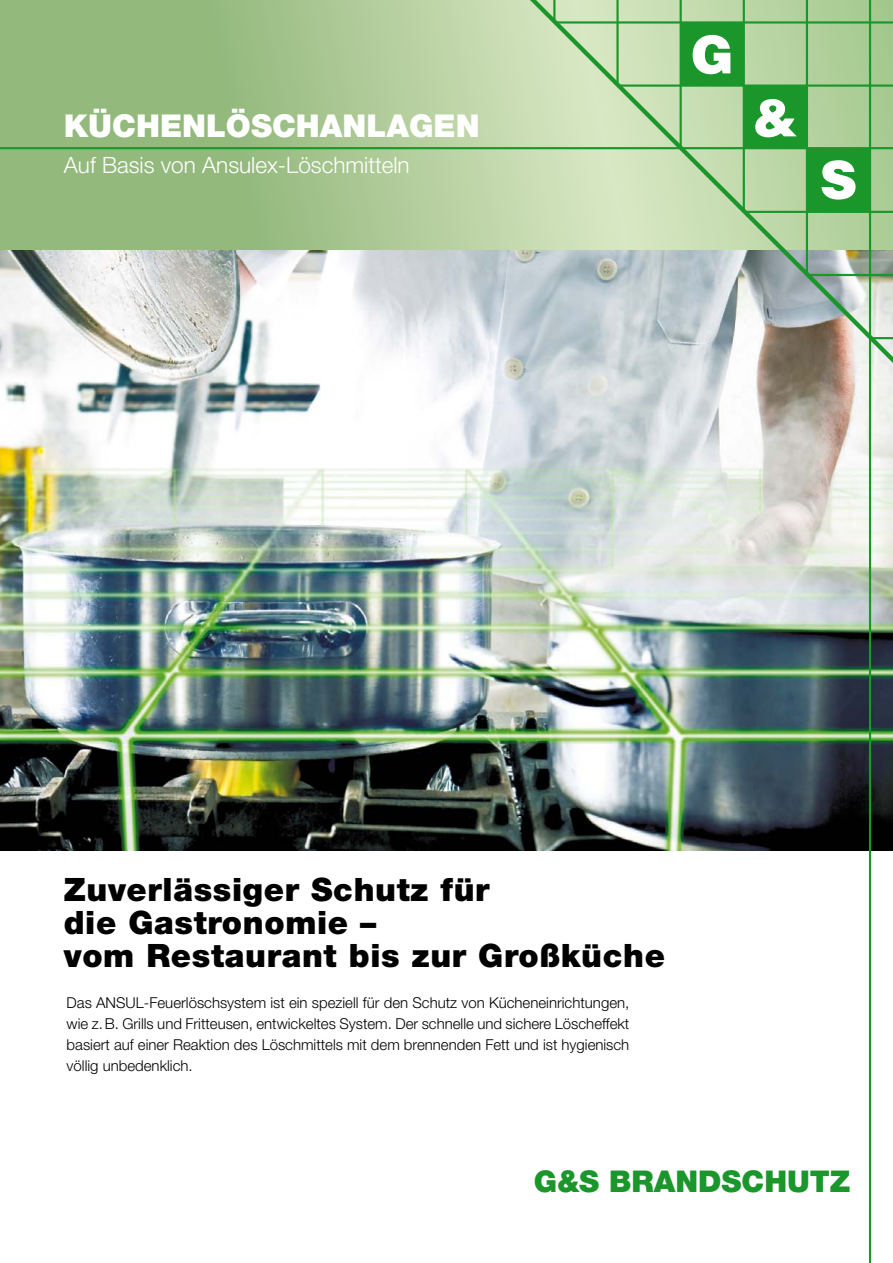
<style>
.page{position:relative;width:893px;height:1263px;background:#fff}
.page>*{position:absolute;margin:0;border:0;box-sizing:border-box;transform-origin:0 0}
.t1{font:900 51.9px "Helvetica";color:#fff}
.t2{font:900 32.25px/33px "Helvetica Neue";letter-spacing:.02em;color:#000}
.t3{font:900 31.5px "Helvetica Neue";color:#fff}
.t4{font:900 30px "Helvetica Neue";color:#1a962b}
.t5{font:300 22.5px "Helvetica Neue";color:#fff}
.t6{font:300 15px/21px "Helvetica Neue";color:#000;text-align:justify}
</style>
<div class="page">
<svg style="left:0;top:0;width:446px;height:251px;background:#9dbf87"></svg>
<img style="left:0;top:251px;width:893px;height:599px">
<svg style="left:446px;top:0;width:447px;height:445px;background:#c2d2ba"></svg>
<hr style="left:806px;top:0;width:2px;height:275px;background:#1a962b">
<hr style="left:743px;top:0;width:2px;height:211px;background:#1a962b">
<hr style="left:680px;top:0;width:2px;height:148px;background:#1a962b">
<hr style="left:616px;top:0;width:3px;height:85px;background:#1a962b">
<hr style="left:553px;top:0;width:2px;height:20px;background:#1a962b">
<hr style="left:556px;top:21px;width:337px;height:3px;background:#1a962b">
<hr style="left:618px;top:85px;width:275px;height:2px;background:#1a962b">
<hr style="left:744px;top:211px;width:149px;height:2px;background:#1a962b">
<hr style="left:807px;top:274px;width:86px;height:2px;background:#1a962b">
<hr style="left:870px;top:337px;width:23px;height:2px;background:#1a962b">
<hr style="left:0;top:147px;width:893px;height:2px;background:#1a962b">
<hr style="left:869px;top:0;width:2px;height:1263px;background:#1a962b">
<div style="left:807px;top:148px;width:63px;height:63px;background:#1a962b"></div>
<div style="left:744px;top:86px;width:64px;height:63px;background:#1a962b"></div>
<div style="left:681px;top:23px;width:63px;height:63px;background:#1a962b"></div>
<h3 class="t3" style="left:64px;top:107px;width:211px">Küchenlöschan</h3>
<h3 class="t3" style="left:366px;top:107px;width:111px">lagen</h3>
<h3 class="t5" style="left:64px;top:151px;width:347px">Auf Basis von Ansulex-Löschmitteln</h3>
<h1 class="t1" style="left:691px;top:21px;width:45px">G</h1>
<h1 class="t1" style="left:753px;top:84px;width:48px">&amp;</h1>
<h1 class="t1" style="left:820px;top:146px;width:39px">S</h1>
<h2 class="t2" style="left:64px;top:873px;width:603px">Zuverlässiger Schutz für<br>die Gastronomie –<br>vom Restaurant bis zur Großküche</h2>
<p class="t6" style="left:67px;top:991px;width:564px">Das ANSUL-Feuerlöschsystem ist ein speziell für den Schutz von Kücheneinrichtungen, wie z.B. Grills und Fritteusen, entwickeltes System. Der schnelle und sichere Löscheffekt basiert auf einer Reaktion des Löschmittels mit dem brennenden Fett und ist hygienisch völlig unbedenklich.</p>
<h3 class="t4" style="left:534px;top:1164px;width:318px">G&amp;S BRANDSCHUTZ</h3>
</div>
